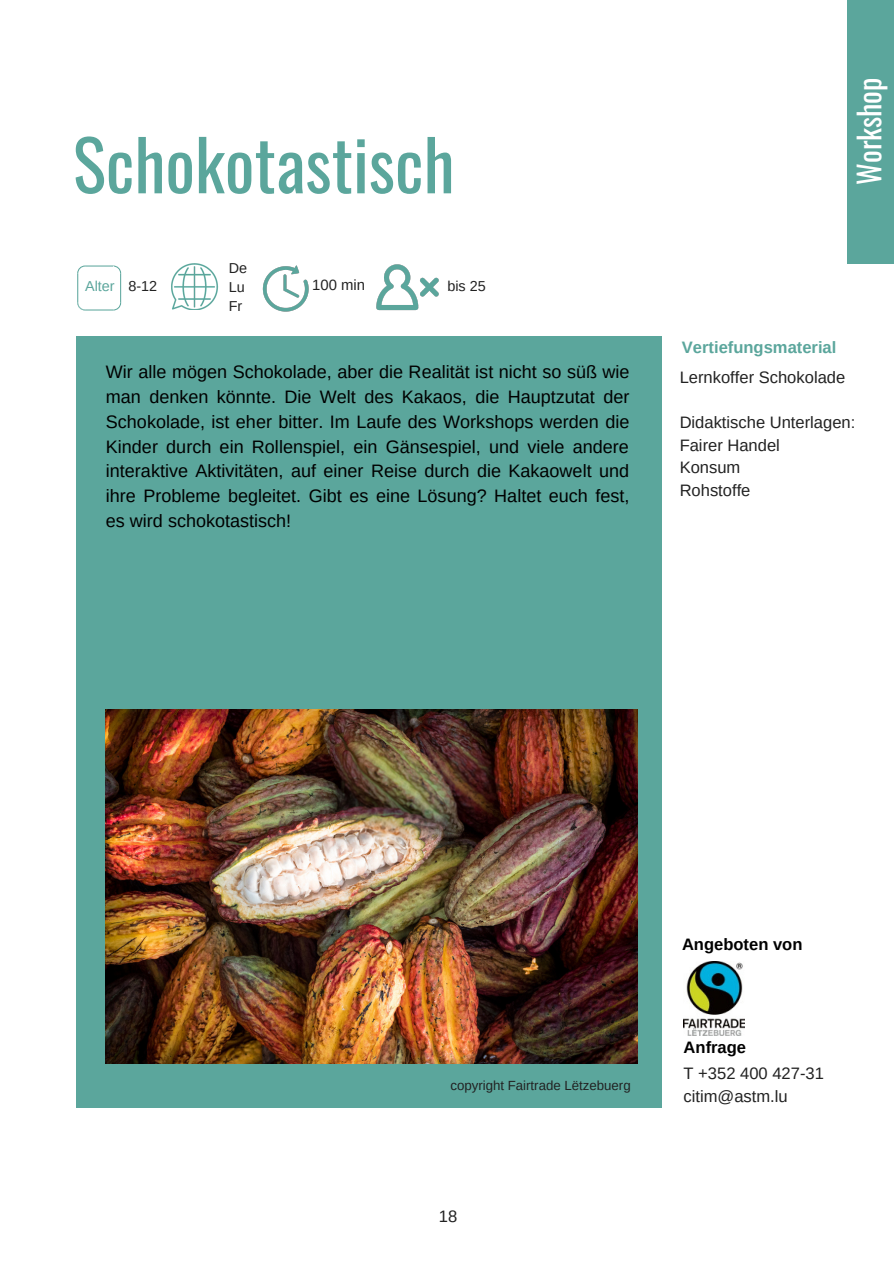
<style>
.page{position:relative;width:894px;height:1264px;background:#fff}
.page>*{position:absolute;margin:0;border:0;box-sizing:border-box;transform-origin:0 0}
.t1{font:69.6px "Oswald";color:#5ba69c}
.t2{font:29.85px "Oswald";color:#fff}
.t3{font:18px/24.8px "Arimo";color:#000;text-align:justify}
.t4{font:16.5px "Arimo";color:#222}
.t5{font:700 16.5px "Arimo";color:#000}
.t6{font:700 16.5px "Arimo";color:#5ba69c}
.t7{font:14.85px "Arimo";color:#222}
.t8{font:14.4px "Arimo";color:#222}
.t9{font:14.4px "Arimo";color:#5ba69c}
.t10{font:13.2px "Arimo";color:#222}
</style>
<div class="page">
<div style="left:77px;top:336px;width:584px;height:772px;background:#5ba69c"></div>
<div style="left:847px;top:0;width:46px;height:263px;background:#5ba69c"></div>
<img style="left:683px;top:961px;width:61px;height:74px">
<img style="left:262px;top:265px;width:47px;height:47px">
<svg style="left:77px;top:265px;width:44px;height:45px"></svg>
<img style="left:171px;top:263px;width:47px;height:47px">
<img style="left:376px;top:264px;width:63px;height:47px">
<img style="left:106px;top:709px;width:531px;height:354px">
<p class="t1" style="left:73px;top:110px;width:383px">Schokotastisch</p>
<p class="t8" style="left:229px;top:260px;width:20px">De</p>
<p class="t8" style="left:229px;top:279px;width:17px">Lu</p>
<p class="t8" style="left:229px;top:298px;width:15px">Fr</p>
<p class="t9" style="left:85px;top:278px;width:31px">Alter</p>
<p class="t7" style="left:312px;top:277px;width:54px">100 min</p>
<p class="t8" style="left:447px;top:278px;width:40px">bis 25</p>
<p class="t8" style="left:128px;top:278px;width:30px">8-12</p>
<p class="t3" style="left:106px;top:359px;width:525px">Wir alle mögen Schokolade, aber die Realität ist nicht so süß wie man denken könnte. Die Welt des Kakaos, die Hauptzutat der Schokolade, ist eher bitter. Im Laufe des Workshops werden die Kinder durch ein Rollenspiel, ein Gänsespiel, und viele andere interaktive Aktivitäten, auf einer Reise durch die Kakaowelt und ihre Probleme begleitet. Gibt es eine Lösung? Haltet euch fest, es wird schokotastisch!</p>
<p class="t2" style="left:845px;top:185px;width:109px;rotate:-90deg">Workshop</p>
<p class="t6" style="left:681px;top:338px;width:156px">Vertiefungsmaterial</p>
<p class="t4" style="left:679px;top:368px;width:167px">Lernkoffer Schokolade</p>
<p class="t4" style="left:679px;top:413px;width:177px">Didaktische Unterlagen:</p>
<p class="t4" style="left:679px;top:436px;width:102px">Fairer Handel</p>
<p class="t4" style="left:679px;top:458px;width:62px">Konsum</p>
<p class="t4" style="left:679px;top:481px;width:72px">Rohstoffe</p>
<p class="t10" style="left:450px;top:1078px;width:182px">copyright Fairtrade Lëtzebuerg</p>
<p class="t4" style="left:439px;top:1207px;width:20px">18</p>
<p class="t5" style="left:681px;top:934px;width:122px">Angeboten von</p>
<p class="t5" style="left:683px;top:1038px;width:64px">Anfrage</p>
<p class="t4" style="left:683px;top:1064px;width:142px">T +352 400 427-31</p>
<p class="t4" style="left:683px;top:1086px;width:106px">citim@astm.lu</p>
</div>
